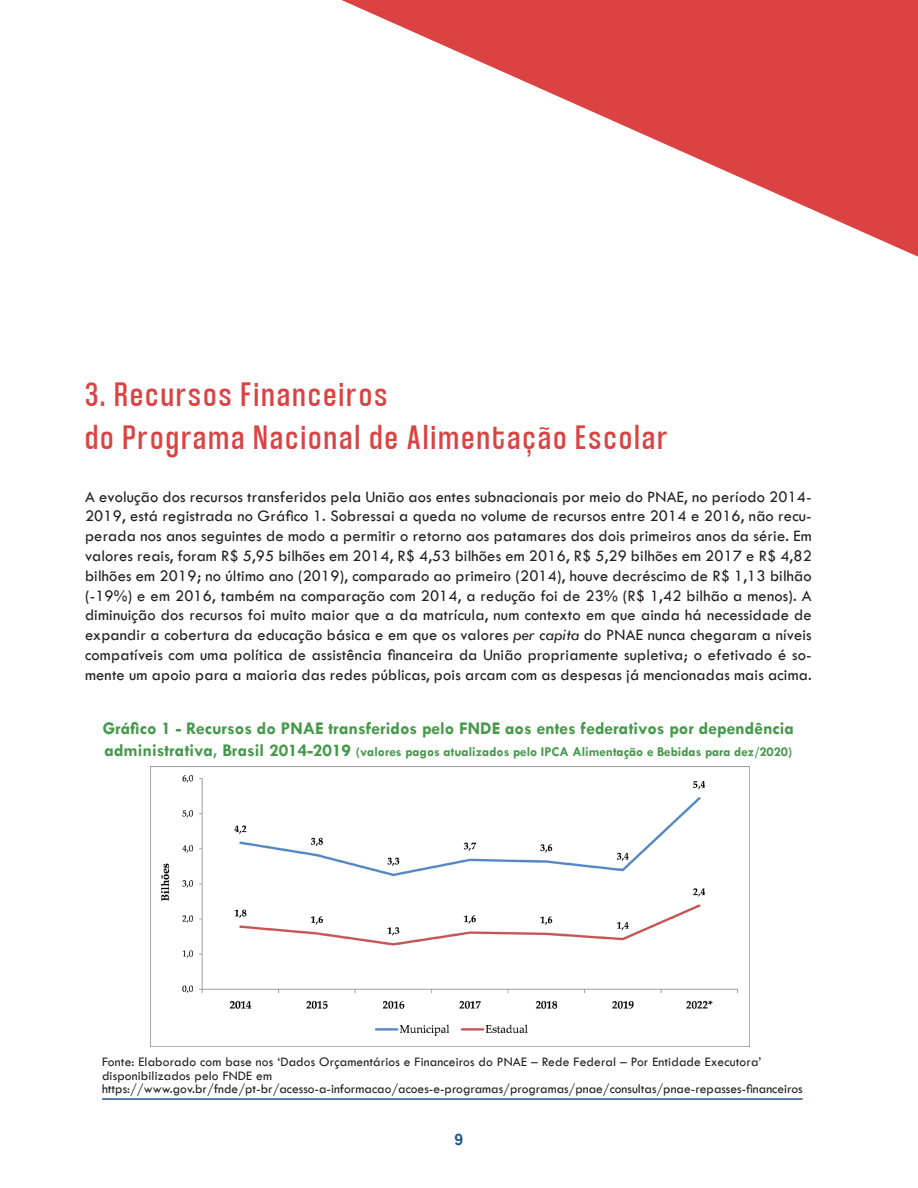
<style>
.page{position:relative;width:918px;height:1188px;background:#fff}
.page>*{position:absolute;margin:0;border:0;box-sizing:border-box;transform-origin:0 0}
.t1{font:36px/43.2px "Coolvetica Condensed Rg";letter-spacing:.07em;color:#db4242}
.t2{font:700 18px "Tw Cen";color:#45994a}
.t3{font:16.5px/19.8px "Tw Cen";letter-spacing:.01em;color:#231f20;text-align:justify}
.t4{font:16.5px "Coolvetica Rg";color:#1c548c}
.t5{font:13.5px/13.5px "Tw Cen";letter-spacing:.01em;color:#231f20}
.t6{font:700 13.5px "Tw Cen";color:#45994a}
.s1{font-style:italic}
.s2{font-size:18px}
</style>
<div class="page">
<hr style="left:102px;top:1098px;width:701px;height:2px;background:#1c548c">
<img style="left:150px;top:766px;width:600px;height:280px">
<svg style="left:342px;top:0;width:576px;height:257px"></svg>
<h1 class="t1" style="left:85px;top:371px;width:584px">3. Recursos Financeiros<br>do Programa Nacional de Alimentação Escolar</h1>
<p class="t3" style="left:85px;top:486px;width:728px">A evolução dos recursos transferidos pela União aos entes subnacionais por meio do PNAE, no período 2014- 2019, está registrada no Gráfico 1. Sobressai a queda no volume de recursos entre 2014 e 2016, não recu&shy;perada nos anos seguintes de modo a permitir o retorno aos patamares dos dois primeiros anos da série. Em valores reais, foram R$ 5,95 bilhões em 2014, R$ 4,53 bilhões em 2016, R$ 5,29 bilhões em 2017 e R$ 4,82 bilhões em 2019; no último ano (2019), comparado ao primeiro (2014), houve decréscimo de R$ 1,13 bilhão (-19%) e em 2016, também na comparação com 2014, a redução foi de 23% (R$ 1,42 bilhão a menos). A diminuição dos recursos foi muito maior que a da matrícula, num contexto em que ainda há necessidade de expandir a cobertura da educação básica e em que os valores <span class="s1">per capita</span> do PNAE nunca chegaram a níveis compatíveis com uma política de assistência financeira da União propriamente supletiva; o efetivado é so&shy;mente um apoio para a maioria das redes públicas, pois arcam com as despesas já mencionadas mais acima.</p>
<p class="t2" style="left:103px;top:717px;width:693px">Gráfico 1 - Recursos do PNAE transferidos pelo FNDE aos entes federativos por dependência</p>
<p class="t6" style="left:105px;top:743px;width:689px"><span class="s2">administrativa, Brasil 2014-2019</span> (valores pagos atualizados pelo IPCA Alimentação e Bebidas para dez/2020)</p>
<p class="t5" style="left:102px;top:1055px;width:702px">Fonte: Elaborado com base nos ‘Dados Orçamentários e Financeiros do PNAE – Rede Federal – Por Entidade Executora’ disponibilizados pelo FNDE em https://www.gov.br/fnde/pt-br/acesso-a-informacao/acoes-e-programas/programas/pnae/consultas/pnae-repasses-financeiros</p>
<p class="t4" style="left:455px;top:1130px;width:10px">9</p>
</div>
